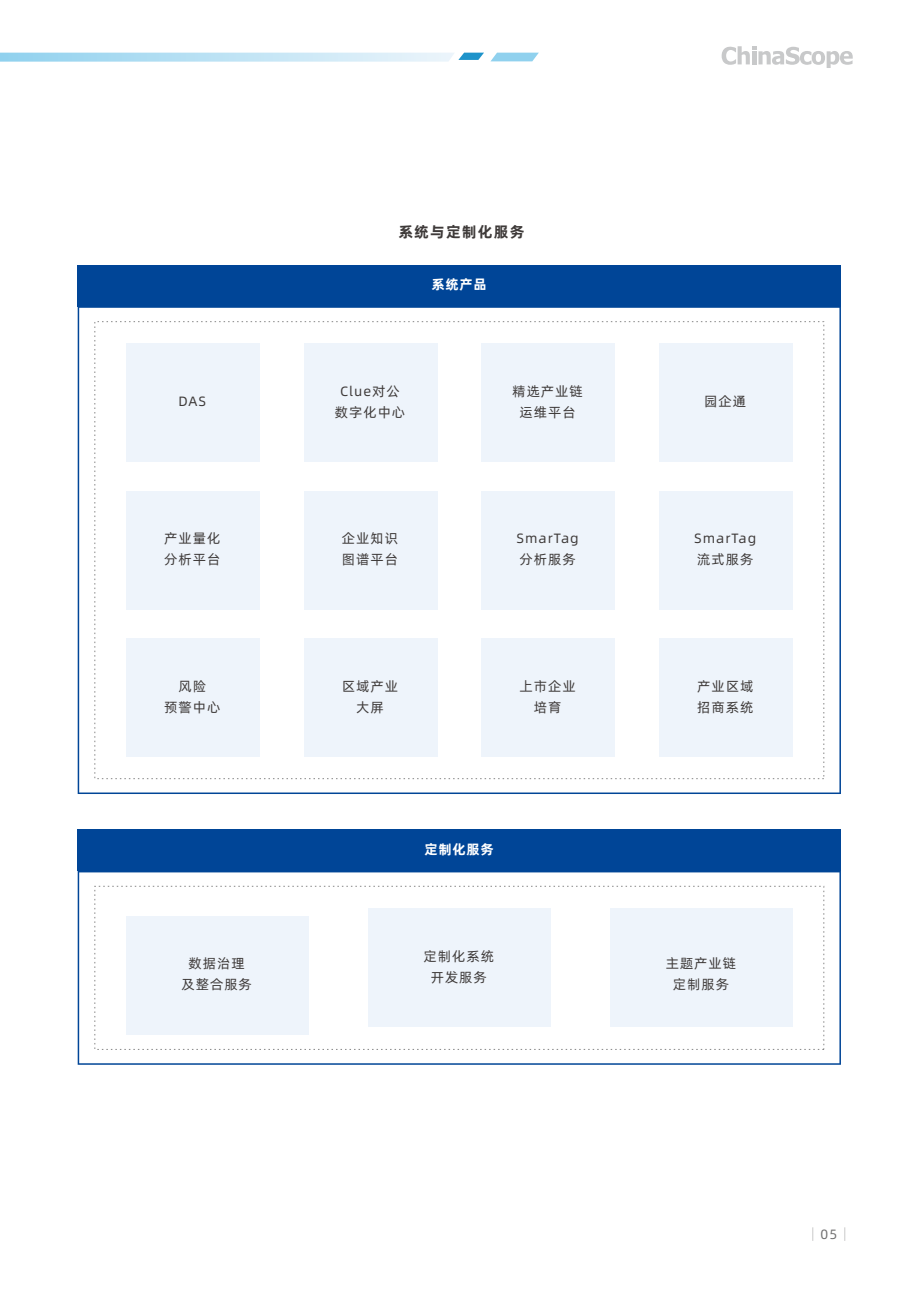
<style>
.page{position:relative;width:919px;height:1289px;background:#fff}
.page>*{position:absolute;margin:0;border:0;box-sizing:border-box;transform-origin:0 0}
.t1{font:700 15px "Alibaba Pu Hui Ti";letter-spacing:.075em;color:#3e3a39}
.t2{font:13.5px/21px "Alibaba Pu Hui Ti";letter-spacing:.075em;color:#3e3a39;text-align:center}
.t3{font:700 13.5px "Alibaba Pu Hui Ti";letter-spacing:.05em;color:#fff}
.t4{font:200 13.5px "Ping Fang SC";color:#717071}
.s1{font-family:"Alibaba Pu Hui Ti";font-weight:400}
</style>
<div class="page">
<div style="left:78px;top:265px;width:763px;height:41px;background:#004597"></div>
<svg style="left:78px;top:306px;width:762px;height:488px;fill:#eef4fb"></svg>
<div style="left:78px;top:829px;width:763px;height:41px;background:#004597"></div>
<svg style="left:78px;top:870px;width:762px;height:194px"></svg>
<svg style="left:721px;top:46px;width:131px;height:22px"></svg>
<svg style="left:491px;top:53px;width:48px;height:8px"></svg>
<svg style="left:0;top:53px;width:484px;height:9px;background:#bde2f3"></svg>
<p class="t1" style="left:398px;top:220px;width:127px">系统与定制化服务</p>
<p class="t3" style="left:431px;top:274px;width:57px">系统产品</p>
<p class="t2" style="left:178px;top:390px;width:29px">DAS</p>
<p class="t2" style="left:335px;top:380px;width:72px">Clue对公数字化中心</p>
<p class="t2" style="left:512px;top:380px;width:72px">精选产业链运维平台</p>
<p class="t2" style="left:704px;top:390px;width:43px">园企通</p>
<p class="t2" style="left:164px;top:527px;width:58px;text-align:left">产业量化分析平台</p>
<p class="t2" style="left:342px;top:527px;width:58px;text-align:left">企业知识图谱平台</p>
<p class="t2" style="left:516px;top:527px;width:64px;text-align:left">SmarTag分析服务</p>
<p class="t2" style="left:694px;top:527px;width:64px;text-align:left">SmarTag流式服务</p>
<p class="t2" style="left:164px;top:675px;width:58px">风险<br>预警中心</p>
<p class="t2" style="left:697px;top:675px;width:58px;text-align:left">产业区域招商系统</p>
<p class="t2" style="left:342px;top:675px;width:58px">区域产业大屏</p>
<p class="t2" style="left:519px;top:675px;width:58px">上市企业培育</p>
<p class="t2" style="left:181px;top:952px;width:72px">数据治理及整合服务</p>
<p class="t3" style="left:424px;top:838px;width:71px">定制化服务</p>
<p class="t2" style="left:423px;top:945px;width:72px">定制化系统开发服务</p>
<p class="t2" style="left:665px;top:952px;width:72px">主题产业链定制服务</p>
<p class="t4" style="left:806px;top:1225px;width:47px">｜<span class="s1">05</span>｜</p>
</div>
